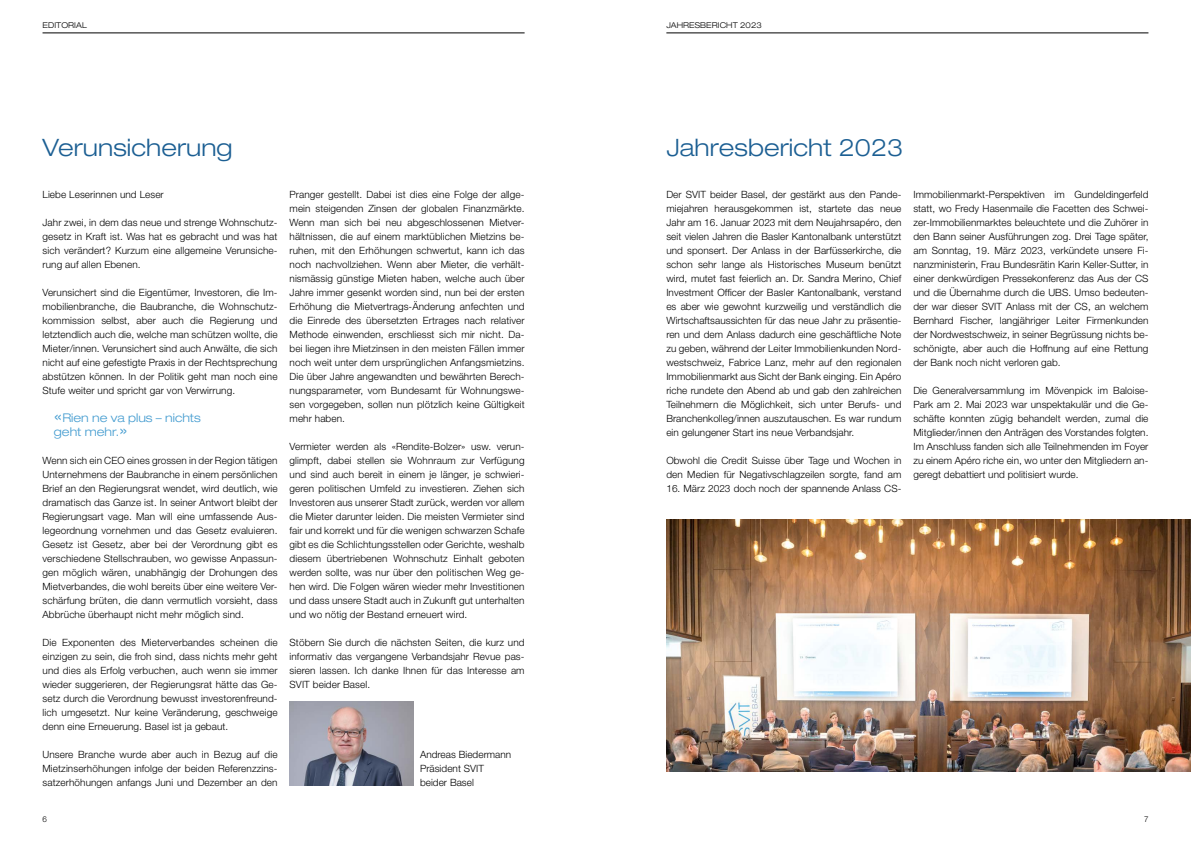
<style>
.page{position:relative;width:1191px;height:842px;background:#fff}
.page>*{position:absolute;margin:0;border:0;box-sizing:border-box;transform-origin:0 0}
.t1{font:300 expanded 24px "Helvetica Neue LT Std";letter-spacing:.005em;color:#1c5f93}
.t2{font:300 expanded 12px/14px "Helvetica Neue LT Std";color:#449cd0}
.t3{font:300 10px/14px "Helvetica Neue LT Std";letter-spacing:.01em;color:#000;text-align:justify}
.t4{font:300 expanded 8px "Helvetica Neue LT Std";letter-spacing:.01em;color:#000}
.t5{font:300 8px "Helvetica Neue LT Std";color:#000}
.s1{font-size:17px}
</style>
<div class="page">
<hr style="left:43px;top:33px;width:481px;height:1px;background:#000">
<img style="left:289px;top:701px;width:124px;height:84px">
<hr style="left:666px;top:33px;width:482px;height:1px;background:#000">
<img style="left:666px;top:520px;width:525px;height:252px">
<p class="t4" style="left:43px;top:21px;width:46px">EDITORIAL</p>
<h1 class="t1" style="left:43px;top:133px;width:192px">Verunsicherung</h1>
<p class="t3" style="left:43px;top:187px;width:123px">Liebe Leserinnen und Leser</p>
<p class="t3" style="left:43px;top:215px;width:236px">Jahr zwei, in dem das neue und strenge Wohnschutz&shy;gesetz in Kraft ist. Was hat es gebracht und was hat sich verändert? Kurzum eine allgemeine Verunsiche&shy;rung auf allen Ebenen.</p>
<p class="t3" style="left:43px;top:285px;width:236px">Verunsichert sind die Eigentümer, Investoren, die Im&shy;mobilienbranche, die Baubranche, die Wohnschutz&shy;kommission selbst, aber auch die Regierung und letztendlich auch die, welche man schützen wollte, die Mieter/innen. Verunsichert sind auch Anwälte, die sich nicht auf eine gefestigte Praxis in der Rechtsprechung abstützen können. In der Politik geht man noch eine Stufe weiter und spricht gar von Verwirrung.</p>
<p class="t2" style="left:54px;top:410px;width:148px"><span class="s1">«</span>Rien ne va plus – nichts geht mehr.<span class="s1">»</span></p>
<p class="t3" style="left:43px;top:453px;width:236px">Wenn sich ein CEO eines grossen in der Region tätigen Unternehmens der Baubranche in einem persönlichen Brief an den Regierungsrat wendet, wird deutlich, wie dramatisch das Ganze ist. In seiner Antwort bleibt der Regierungsart vage. Man will eine umfassende Aus&shy;legeordnung vornehmen und das Gesetz evaluieren.<br>Gesetz ist Gesetz, aber bei der Verordnung gibt es verschiedene Stellschrauben, wo gewisse Anpassun&shy;gen möglich wären, unabhängig der Drohungen des Mietverbandes, die wohl bereits über eine weitere Ver&shy;schärfung brüten, die dann vermutlich vorsieht, dass Abbrüche überhaupt nicht mehr möglich sind.</p>
<p class="t3" style="left:43px;top:635px;width:236px">Die Exponenten des Mieterverbandes scheinen die einzigen zu sein, die froh sind, dass nichts mehr geht und dies als Erfolg verbuchen, auch wenn sie immer wieder suggerieren, der Regierungsrat hätte das Ge&shy;setz durch die Verordnung bewusst investorenfreund&shy;lich umgesetzt. Nur keine Veränderung, geschweige denn eine Erneuerung. Basel ist ja gebaut.</p>
<p class="t3" style="left:43px;top:747px;width:236px">Unsere Branche wurde aber auch in Bezug auf die Mietzinserhöhungen infolge der beiden Referenzzins&shy;satzerhöhungen anfangs Juni und Dezember an den</p>
<p class="t3" style="left:289px;top:187px;width:236px">Pranger gestellt. Dabei ist dies eine Folge der allge&shy;mein steigenden Zinsen der globalen Finanzmärkte.<br>Wenn man sich bei neu abgeschlossenen Mietver&shy;hältnissen, die auf einem marktüblichen Mietzins be&shy;ruhen, mit den Erhöhungen schwertut, kann ich das noch nachvollziehen. Wenn aber Mieter, die verhält&shy;nismässig günstige Mieten haben, welche auch über Jahre immer gesenkt worden sind, nun bei der ersten Erhöhung die Mietvertrags-Änderung anfechten und die Einrede des übersetzten Ertrages nach relativer Methode einwenden, erschliesst sich mir nicht. Da&shy;bei liegen ihre Mietzinsen in den meisten Fällen immer noch weit unter dem ursprünglichen Anfangsmietzins.<br>Die über Jahre angewandten und bewährten Berech&shy;nungsparameter, vom Bundesamt für Wohnungswe&shy;sen vorgegeben, sollen nun plötzlich keine Gültigkeit mehr haben.</p>
<p class="t3" style="left:289px;top:439px;width:236px">Vermieter werden als «Rendite-Bolzer» usw. verun&shy;glimpft, dabei stellen sie Wohnraum zur Verfügung und sind auch bereit in einem je länger, je schwieri&shy;geren politischen Umfeld zu investieren. Ziehen sich Investoren aus unserer Stadt zurück, werden vor allem die Mieter darunter leiden. Die meisten Vermieter sind fair und korrekt und für die wenigen schwarzen Schafe gibt es die Schlichtungsstellen oder Gerichte, weshalb diesem übertriebenen Wohnschutz Einhalt geboten werden sollte, was nur über den politischen Weg ge&shy;hen wird. Die Folgen wären wieder mehr Investitionen und dass unsere Stadt auch in Zukunft gut unterhalten und wo nötig der Bestand erneuert wird.</p>
<p class="t3" style="left:289px;top:635px;width:236px">Stöbern Sie durch die nächsten Seiten, die kurz und informativ das vergangene Verbandsjahr Revue pas&shy;sieren lassen. Ich danke Ihnen für das Interesse am SVIT beider Basel.</p>
<p class="t3" style="left:420px;top:747px;width:93px;text-align:left">Andreas Biedermann<br>Präsident SVIT beider Basel</p>
<p class="t4" style="left:666px;top:21px;width:97px">JAHRESBERICHT 2023</p>
<h1 class="t1" style="left:666px;top:133px;width:238px">Jahresbericht 2023</h1>
<p class="t3" style="left:666px;top:187px;width:236px">Der SVIT beider Basel, der gestärkt aus den Pande&shy;miejahren herausgekommen ist, startete das neue Jahr am 16. Januar 2023 mit dem Neujahrsapéro, den seit vielen Jahren die Basler Kantonalbank unterstützt und sponsert. Der Anlass in der Barfüsserkirche, die schon sehr lange als Historisches Museum benützt wird, mutet fast feierlich an. Dr. Sandra Merino, Chief Investment Officer der Basler Kantonalbank, verstand es aber wie gewohnt kurzweilig und verständlich die Wirtschaftsaussichten für das neue Jahr zu präsentie&shy;ren und dem Anlass dadurch eine geschäftliche Note zu geben, während der Leiter Immobilienkunden Nord&shy;westschweiz, Fabrice Lanz, mehr auf den regionalen Immobilienmarkt aus Sicht der Bank einging. Ein Apéro riche rundete den Abend ab und gab den zahlreichen Teilnehmern die Möglichkeit, sich unter Berufs- und Branchenkolleg/innen auszutauschen. Es war rundum ein gelungener Start ins neue Verbandsjahr.</p>
<p class="t3" style="left:666px;top:453px;width:236px">Obwohl die Credit Suisse über Tage und Wochen in den Medien für Negativschlagzeilen sorgte, fand am</p>
<p class="t3" style="left:666px;top:481px;width:236px">16. März 2023 doch noch der spannende Anlass CS-</p>
<p class="t3" style="left:913px;top:187px;width:236px">Immobilienmarkt-Perspektiven im Gundeldingerfeld statt, wo Fredy Hasenmaile die Facetten des Schwei&shy;zer-Immobilienmarktes beleuchtete und die Zuhörer in den Bann seiner Ausführungen zog. Drei Tage später, am Sonntag, 19. März 2023, verkündete unsere Fi&shy;nanzministerin, Frau Bundesrätin Karin Keller-Sutter, in einer denkwürdigen Pressekonferenz das Aus der CS und die Übernahme durch die UBS. Umso bedeuten&shy;der war dieser SVIT Anlass mit der CS, an welchem Bernhard Fischer, langjähriger Leiter Firmenkunden der Nordwestschweiz, in seiner Begrüssung nichts be&shy;schönigte, aber auch die Hoffnung auf eine Rettung der Bank noch nicht verloren gab.</p>
<p class="t3" style="left:913px;top:383px;width:236px">Die Generalversammlung im Mövenpick im Baloise-Park am 2. Mai 2023 war unspektakulär und die Ge&shy;schäfte konnten zügig behandelt werden, zumal die Mitglieder/innen den Anträgen des Vorstandes folgten.<br>Im Anschluss fanden sich alle Teilnehmenden im Foyer zu einem Apéro riche ein, wo unter den Mitgliedern an&shy;geregt debattiert und politisiert wurde.</p>
<p class="t5" style="left:43px;top:814px;width:6px">6</p>
<p class="t5" style="left:1144px;top:814px;width:6px">7</p>
</div>
